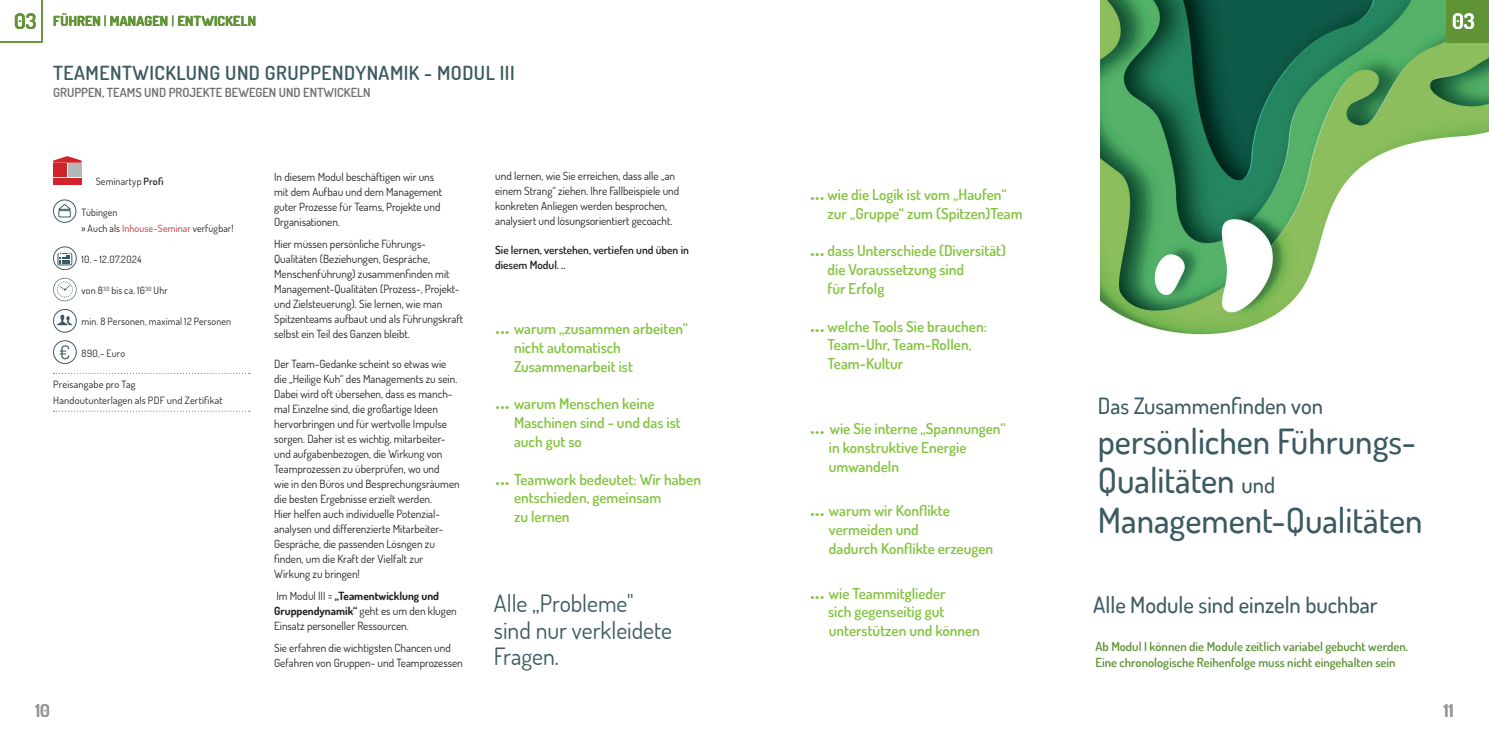
<style>
.page{position:relative;width:1489px;height:745px;background:#fff}
.page>*{position:absolute;margin:0;border:0;box-sizing:border-box;transform-origin:0 0}
.t1{font:500 34.62px/39.5px "Dosis";color:#3c5a61}
.t2{font:23.75px/26.2px "Dosis";color:#3c5a61}
.t3{font:500 22.5px "Dosis";color:#3c5a61}
.t4{font:500 22.38px "Dosis";color:#3c5a61}
.t5{font:600 21.25px "Dosis";color:#fff}
.t6{font:600 19.38px "Dosis";letter-spacing:.025em;color:#3c5a61}
.t7{font:600 17.5px "Dosis";color:#95979a}
.t8{font:600 15px/18.8px "Dosis";color:#84c440}
.t9{font:700 13.75px "Dosis";letter-spacing:.02em;color:#5f9336}
.t10{font:600 12.5px/16.2px "Dosis";color:#5f9336}
.t11{font:600 12.5px "Dosis";color:#6c6d70}
.t12{font:11.25px/15px "Dosis";color:#231f20}
.t13{font:600 11.25px/15px "Dosis";color:#231f20}
.t14{font:10px/15.6px "Dosis";letter-spacing:.015em;color:#231f20}
.t15{font:10px/15.6px "Dosis";letter-spacing:.015em;color:#231f20;scale:1.04 1}
.t16{font:10px "Dosis";letter-spacing:.035em;color:#231f20}
.s1{font-weight:600;font-size:21.25px}
.s2{font-weight:400}
.s3{font-weight:600}
.s4{color:#d1232a}
.s5{font-weight:700}
.s6{font-size:26.25px}
.s7{font-size:22.38px}
</style>
<div class="page">
<img style="left:1100px;top:0;width:388px;height:335px">
<div style="left:1446px;top:0;width:42px;height:43px;background:#5f9336"></div>
<svg style="left:0;top:0;width:43px;height:43px"></svg>
<div style="left:53px;top:178px;width:29px;height:6px;background:#d1232a"></div>
<div style="left:53px;top:163px;width:14px;height:7px;background:#d1232a"></div>
<div style="left:53px;top:170px;width:14px;height:7px;background:#d1232a"></div>
<div style="left:68px;top:163px;width:14px;height:7px;background:#b6b7bb"></div>
<div style="left:68px;top:170px;width:14px;height:7px;background:#b6b7bb"></div>
<svg style="left:53px;top:156px;width:29px;height:7px"></svg>
<svg style="left:54px;top:372px;width:196px;height:1px"></svg>
<svg style="left:54px;top:410px;width:196px;height:1px"></svg>
<svg style="left:53px;top:200px;width:23px;height:22px"></svg>
<div style="left:53px;top:199px;width:23px;height:23px;border:1px solid #3c5a61;border-radius:50%"></div>
<div style="left:59px;top:210px;width:11px;height:7px;background:#fff"></div>
<div style="left:59px;top:210px;width:12px;height:7px;border:1px solid #3c5a61"></div>
<svg style="left:58px;top:203px;width:13px;height:7px"></svg>
<svg style="left:53px;top:247px;width:23px;height:22px"></svg>
<div style="left:53px;top:246px;width:24px;height:24px;border:1px solid #3c5a61;border-radius:50%"></div>
<div style="left:58px;top:253px;width:14px;height:12px;border:1px solid #3c5a61"></div>
<svg style="left:59px;top:252px;width:11px;height:11px"></svg>
<svg style="left:53px;top:278px;width:24px;height:23px"></svg>
<svg style="left:53px;top:309px;width:24px;height:23px"></svg>
<svg style="left:53px;top:340px;width:24px;height:23px"></svg>
<p class="t9" style="left:14px;top:12px;width:243px"><span class="s1">03</span> FÜHREN <span class="s2">|</span> MANAGEN <span class="s2">|</span> ENTWICKELN</p>
<h3 class="t5" style="left:1451px;top:7px;width:24px">03</h3>
<h3 class="t6" style="left:53px;top:60px;width:463px">TEAMENTWICKLUNG UND GRUPPENDYNAMIK - MODUL III</h3>
<p class="t11" style="left:53px;top:85px;width:319px">GRUPPEN, TEAMS UND PROJEKTE BEWEGEN UND ENTWICKELN</p>
<p class="t14" style="left:96px;top:173px;width:69px">Seminartyp <span class="s3">Profi</span></p>
<p class="t14" style="left:82px;top:204px;width:154px">Tübingen<br>» Auch als <span class="s4">Inhouse-Seminar</span> verfügbar!</p>
<p class="t16" style="left:82px;top:252px;width:61px">10. - 12.07.2024</p>
<p class="t14" style="left:82px;top:282px;width:88px">von 8<sup>30</sup> bis ca. 16<sup>30</sup> Uhr</p>
<p class="t14" style="left:82px;top:313px;width:151px">min. 8 Personen, maximal 12 Personen</p>
<p class="t14" style="left:82px;top:345px;width:45px">890,– Euro</p>
<p class="t15" style="left:53px;top:376px;width:164px">Preisangabe pro Tag<br>Handoutunterlagen als PDF und Zertifikat</p>
<h3 class="t7" style="left:35px;top:698px;width:16px">10</h3>
<p class="t12" style="left:274px;top:168px;width:169px">In diesem Modul beschäftigen wir uns mit dem Aufbau und dem Management guter Prozesse für Teams, Projekte und<br>Organisationen.</p>
<p class="t12" style="left:274px;top:236px;width:190px">Hier müssen persönliche Führungs-Qualitäten (Beziehungen, Gespräche, Menschenführung) zusammenfinden mit Management-Qualitäten (Prozess-, Projekt&shy;und Zielsteuerung). Sie lernen, wie man Spitzenteams aufbaut und als Führungskraft selbst ein Teil des Ganzen bleibt.</p>
<p class="t12" style="left:274px;top:356px;width:187px">Der Team-Gedanke scheint so etwas wie die „Heilige Kuh“ des Managements zu sein.<br>Dabei wird oft übersehen, dass es manch&shy;mal Einzelne sind, die großartige Ideen hervorbringen und für wertvolle Impulse sorgen. Daher ist es wichtig, mitarbeiter&shy;und aufgabenbezogen, die Wirkung von Teamprozessen zu überprüfen, wo und<br>wie in den Büros und Besprechungsräumen die besten Ergebnisse erzielt werden.<br>Hier helfen auch individuelle Potenzial&shy;analysen und differenzierte Mitarbeiter-Gespräche, die passenden Lösngen zu finden, um die Kraft der Vielfalt zur Wirkung zu bringen!</p>
<p class="t12" style="left:274px;top:588px;width:184px">Im Modul III = <span class="s5">„Teamentwicklung und<br>Gruppendynamik“</span> geht es um den klugen<br>Einsatz personeller Ressourcen.</p>
<p class="t12" style="left:274px;top:640px;width:190px">Sie erfahren die wichtigsten Chancen und<br>Gefahren von Gruppen- und Teamprozessen</p>
<p class="t12" style="left:495px;top:167px;width:186px">und lernen, wie Sie erreichen, dass alle „an einem Strang“ ziehen. Ihre Fallbeispiele und konkreten Anliegen werden besprochen, analysiert und lösungsorientiert gecoacht.</p>
<p class="t13" style="left:495px;top:242px;width:195px">Sie lernen, verstehen, vertiefen und üben in diesem Modul. ..</p>
<h3 class="t8" style="left:514px;top:319px;width:176px;text-indent:-19px"><span class="s6">...</span> warum „zusammen arbeiten“ nicht automatisch<br>Zusammenarbeit ist</h3>
<h3 class="t8" style="left:514px;top:394px;width:168px;text-indent:-19px"><span class="s6">...</span> warum Menschen keine<br>Maschinen sind - und das ist auch gut so</h3>
<h3 class="t8" style="left:514px;top:469px;width:188px;text-indent:-19px"><span class="s6">...</span> Teamwork bedeutet: Wir haben entschieden, gemeinsam<br>zu lernen</h3>
<h2 class="t2" style="left:494px;top:589px;width:179px">Alle „Probleme" sind nur verkleidete<br>Fragen.</h2>
<h3 class="t8" style="left:827px;top:185px;width:197px;text-indent:-18px"><span class="s6">...</span> wie die Logik ist vom „Haufen“ zur „Gruppe“ zum (Spitzen)Team</h3>
<h3 class="t8" style="left:827px;top:241px;width:180px;text-indent:-18px"><span class="s6">...</span> dass Unterschiede (Diversität) die Voraussetzung sind<br>für Erfolg</h3>
<h3 class="t8" style="left:827px;top:316px;width:161px;text-indent:-17px"><span class="s6">...</span> welche Tools Sie brauchen:<br>Team-Uhr, Team-Rollen,<br>Team-Kultur</h3>
<h3 class="t8" style="left:828px;top:418px;width:178px;text-indent:-19px"><span class="s6">...</span> wie Sie interne „Spannungen“ in konstruktive Energie umwandeln</h3>
<h3 class="t8" style="left:828px;top:501px;width:166px;text-indent:-19px"><span class="s6">...</span> warum wir Konflikte vermeiden und<br>dadurch Konflikte erzeugen</h3>
<h3 class="t8" style="left:828px;top:583px;width:153px;text-indent:-18px"><span class="s6">...</span> wie Teammitglieder<br>sich gegenseitig gut unterstützen und können</h3>
<h3 class="t4" style="left:1097px;top:391px;width:227px">Das Zusammenfinden von</h3>
<h1 class="t1" style="left:1097px;top:420px;width:326px">persönlichen Führungs-<br>Qualitäten <span class="s7">und<br></span>Management-Qualitäten</h1>
<h3 class="t3" style="left:1093px;top:589px;width:286px">Alle Module sind einzeln buchbar</h3>
<p class="t10" style="left:1095px;top:637px;width:314px">Ab Modul I können die Module zeitlich variabel gebucht werden.<br>Eine chronologische Reihenfolge muss nicht eingehalten sein</p>
<h3 class="t7" style="left:1443px;top:698px;width:11px">11</h3>
</div>
